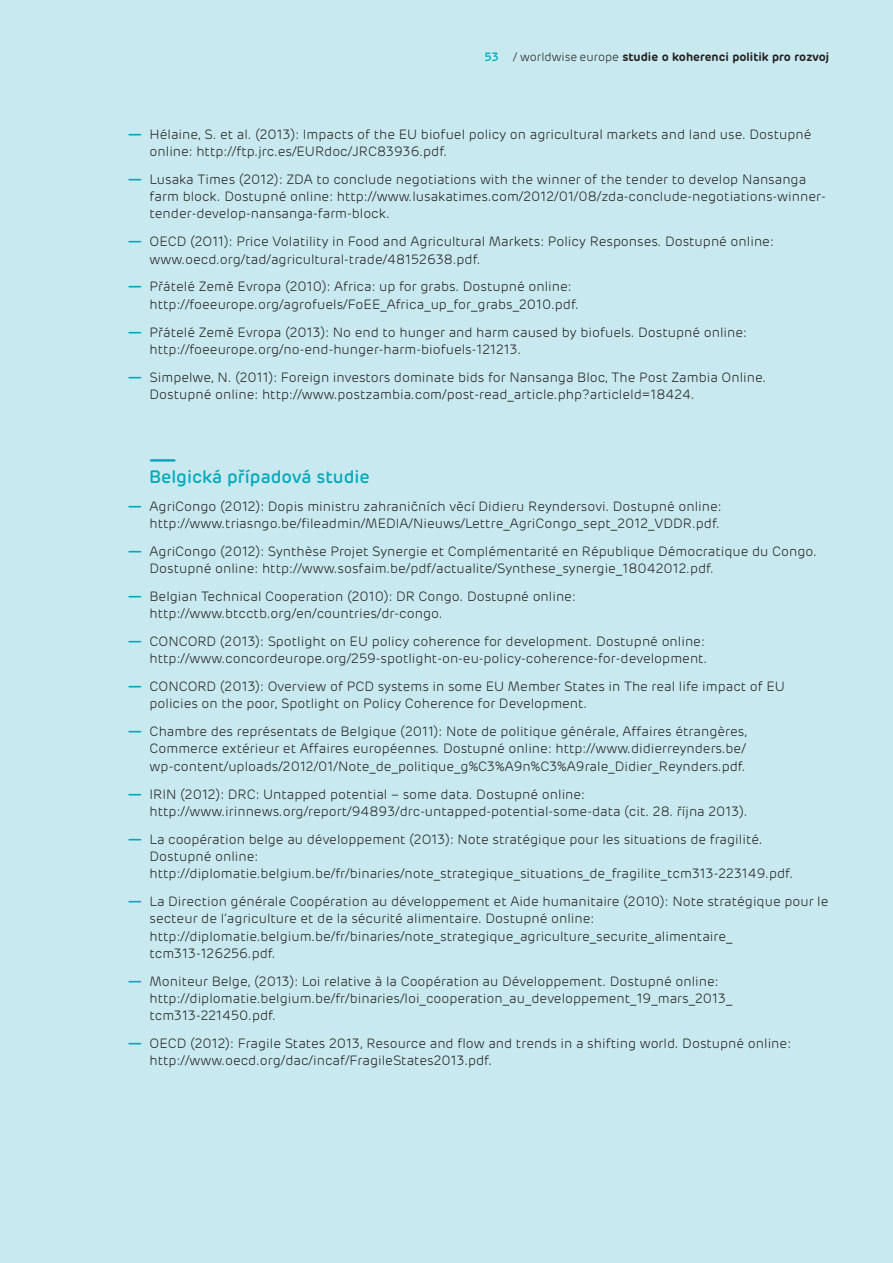
<style>
.page{position:relative;width:893px;height:1263px;background:#c8e9ef}
.page>*{position:absolute;margin:0;border:0;box-sizing:border-box;transform-origin:0 0}
.t1{font:30px "Rubrik";color:#00aabc}
.t2{font:500 18px "Rubrik";color:#00aabc}
.t3{font:300 13.5px/17.2px "Rubrik";color:#231f20}
.t4{font:600 12px "Rubrik";color:#231f20}
.s1{font-weight:300}
.s2{font-weight:500;font-size:15px;color:#00aabc}
</style>
<div class="page">
<p class="t4" style="left:513px;top:53px;width:318px"><span class="s1">/ worldwise europe</span> studie o koherenci politik pro rozvoj</p>
<p class="t3" style="left:150px;top:127px;width:663px;text-indent:-22px"><span class="s2">—</span> Hélaine, s. et al. (2013): impacts of the Eu biofuel policy on agricultural markets and land use. Dostupné online: http://ftp.jrc.es/EuRdoc/JRC83936.pdf.</p>
<p class="t3" style="left:150px;top:172px;width:678px;text-indent:-22px"><span class="s2">—</span> Lusaka times (2012): ZDA to conclude negotiations with the winner of the tender to develop Nansanga farm block. Dostupné online: http://www.lusakatimes.com/2012/01/08/zda-conclude-negotiations-winner&shy;tender-develop-nansanga-farm-block.</p>
<p class="t3" style="left:150px;top:234px;width:626px;text-indent:-22px"><span class="s2">—</span> OECD (2O11): Price Volatility in Food and Agricultural Markets: Policy Responses. Dostupné online: www.oecd.org/tad/agricultural-trade/48152638.pdf.</p>
<p class="t3" style="left:150px;top:279px;width:431px;text-indent:-22px"><span class="s2">—</span> Přátelé Země Evropa (2010): Africa: up for grabs. Dostupné online: http://foeeurope.org/agrofuels/FoEE_Africa_up_for_grabs_2010.pdf.</p>
<p class="t3" style="left:150px;top:324px;width:599px;text-indent:-22px"><span class="s2">—</span> Přátelé Země Evropa (2013): No end to hunger and harm caused by biofuels. Dostupné online: http://foeeurope.org/no-end-hunger-harm-biofuels-121213.</p>
<p class="t3" style="left:150px;top:370px;width:618px;text-indent:-22px"><span class="s2">—</span> simpelwe, N. (2011): Foreign investors dominate bids for Nansanga Bloc, the Post Zambia Online.<br>Dostupné online: http://www.postzambia.com/post-read_article.php?articleid=18424.</p>
<h1 class="t1" style="left:149px;top:448px;width:30px">—</h1>
<h2 class="t2" style="left:149px;top:470px;width:222px">Belgická případová studie</h2>
<p class="t3" style="left:128px;top:498px;width:595px;text-align:right"><span class="s2">—</span> AgriCongo (2012): Dopis ministru zahraničních věcí Didieru Reyndersovi. Dostupné online: http://www.triasngo.be/fileadmin/MEDiA/Nieuws/Lettre_AgriCongo_sept_2012_VDDR.pdf.</p>
<p class="t3" style="left:150px;top:544px;width:669px;text-indent:-22px"><span class="s2">—</span> AgriCongo (2012): synthèse Projet synergie et Complémentarité en République Démocratique du Congo.<br>Dostupné online: http://www.sosfaim.be/pdf/actualite/synthese_synergie_18042012.pdf.</p>
<p class="t3" style="left:150px;top:589px;width:428px;text-indent:-22px"><span class="s2">—</span> Belgian technical Cooperation (2010): DR Congo. Dostupné online: http://www.btcctb.org/en/countries/dr-congo.</p>
<p class="t3" style="left:128px;top:634px;width:581px;text-align:right"><span class="s2">—</span> CONCORD (2013): spotlight on Eu policy coherence for development. Dostupné online: http://www.concordeurope.org/259-spotlight-on-eu-policy-coherence-for-development.</p>
<p class="t3" style="left:150px;top:679px;width:637px;text-indent:-22px"><span class="s2">—</span> CONCORD (2013): Overview of PCD systems in some Eu Member states in the real life impact of Eu policies on the poor, spotlight on Policy Coherence for Development.</p>
<p class="t3" style="left:150px;top:724px;width:599px;text-align:justify;text-indent:-22px"><span class="s2">—</span> Chambre des représentats de Belgique (2011): Note de politique générale, Affaires étrangères, Commerce extérieur et Affaires européennes. Dostupné online: http://www.didierreynders.be/ wp-content/uploads/2012/01/Note_de_politique_g%C3%A9n%C3%A9rale_Didier_Reynders.pdf.</p>
<p class="t3" style="left:150px;top:786px;width:599px;text-indent:-22px"><span class="s2">—</span> iRiN (2012): DRC: untapped potential – some data. Dostupné online: http://www.irinnews.org/report/94893/drc-untapped-potential-some-data (cit. 28. října 2013).</p>
<p class="t3" style="left:150px;top:832px;width:645px;text-indent:-22px"><span class="s2">—</span> La coopération belge au développement (2O13): Note stratégique pour les situations de fragilité.<br>Dostupné online: http://diplomatie.belgium.be/fr/binaries/note_strategique_situations_de_fragilite_tcm313-223149.pdf.</p>
<p class="t3" style="left:150px;top:894px;width:680px;text-indent:-22px"><span class="s2">—</span> La Direction générale Coopération au développement et Aide humanitaire (2010): Note stratégique pour le secteur de l’agriculture et de la sécurité alimentaire. Dostupné online: http://diplomatie.belgium.be/fr/binaries/note_strategique_agriculture_securite_alimentaire_ tcm313-126256.pdf.</p>
<p class="t3" style="left:150px;top:974px;width:584px;text-indent:-22px"><span class="s2">—</span> Moniteur Belge, (2013): Loi relative à la Coopération au Développement. Dostupné online: http://diplomatie.belgium.be/fr/binaries/loi_cooperation_au_developpement_19_mars_2013_ tcm313-221450.pdf.</p>
<p class="t3" style="left:150px;top:1036px;width:643px;text-indent:-22px"><span class="s2">—</span> OECD (2012): Fragile states 2013, Resource and flow and trends in a shifting world. Dostupné online: http://www.oecd.org/dac/incaf/Fragilestates2013.pdf.</p>
</div>
